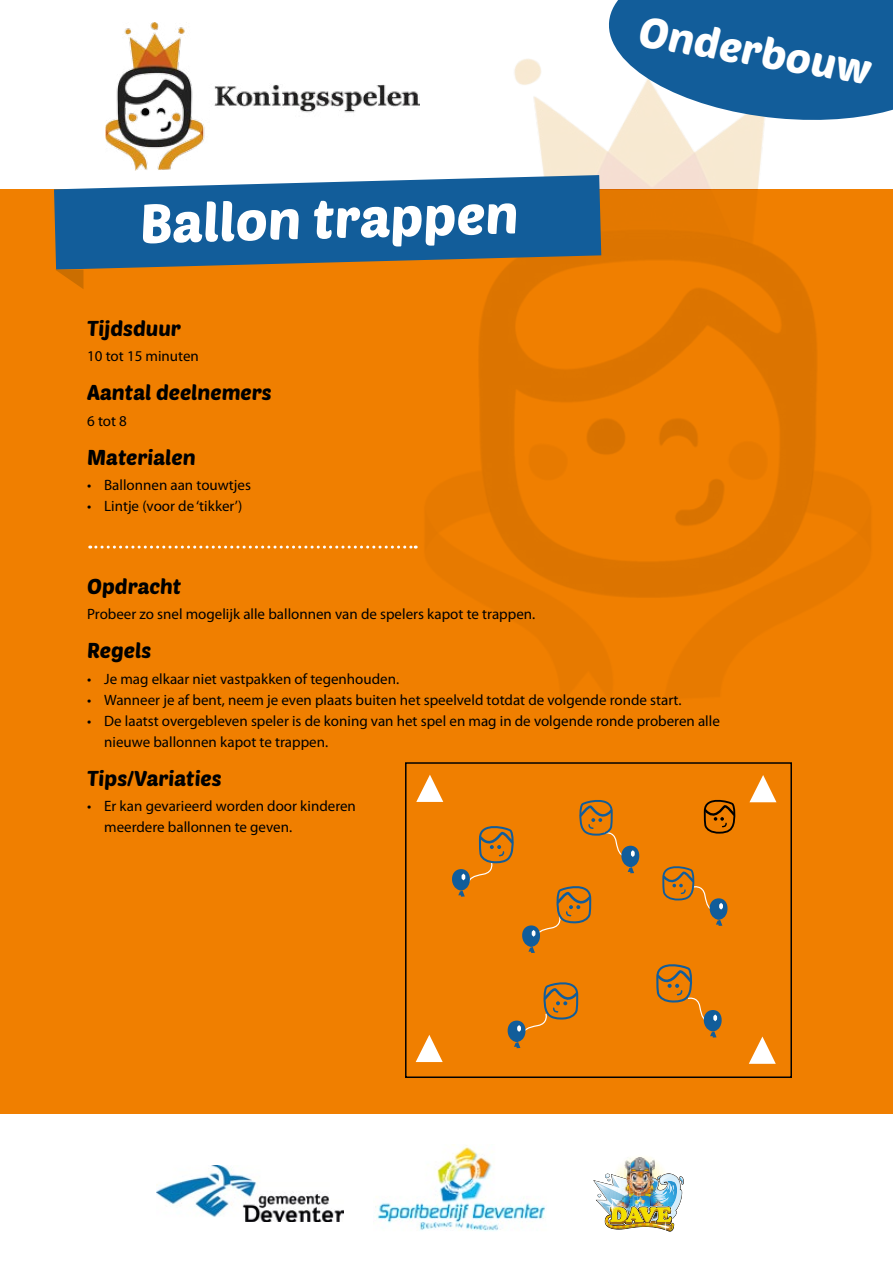
<style>
.page{position:relative;width:893px;height:1263px;background:#fff}
.page>*{position:absolute;margin:0;border:0;box-sizing:border-box;transform-origin:0 0}
.t1{font:54px "Poetsen One";color:#fff}
.t2{font:42.15px "Poetsen One";color:#fff}
.t3{font:21px "Poetsen One";color:#000}
.t4{font:15px/21px "Myriad Pro";color:#000}
</style>
<div class="page">
<div style="left:0;top:189px;width:893px;height:925px;background:#f07f00"></div>
<img style="left:425px;top:59px;width:446px;height:539px">
<img style="left:105px;top:23px;width:315px;height:148px">
<div style="left:210px;top:110px;width:74px;height:29px;background:#fff"></div>
<img style="left:375px;top:1147px;width:171px;height:84px">
<img style="left:593px;top:1157px;width:91px;height:75px">
<img style="left:157px;top:1165px;width:186px;height:57px">
<svg style="left:54px;top:175px;width:547px;height:95px;background:#356b95"></svg>
<svg style="left:56px;top:270px;width:27px;height:19px"></svg>
<svg style="left:605px;top:0;width:288px;height:127px"></svg>
<svg style="left:90px;top:546px;width:326px;height:3px"></svg>
<svg style="left:703px;top:799px;width:33px;height:35px"></svg>
<svg style="left:416px;top:775px;width:27px;height:27px"></svg>
<svg style="left:416px;top:1035px;width:27px;height:27px"></svg>
<svg style="left:749px;top:1036px;width:27px;height:28px"></svg>
<svg style="left:749px;top:775px;width:27px;height:27px"></svg>
<div style="left:405px;top:762px;width:387px;height:316px;border:2px solid #000"></div>
<svg style="left:507px;top:982px;width:72px;height:66px"></svg>
<svg style="left:656px;top:964px;width:66px;height:73px"></svg>
<svg style="left:662px;top:866px;width:66px;height:60px"></svg>
<svg style="left:452px;top:800px;width:188px;height:153px"></svg>
<h1 class="t1" style="left:139px;top:191px;width:380px;rotate:-2deg">Ballon trappen</h1>
<h3 class="t3" style="left:87px;top:315px;width:95px">Tijdsduur</h3>
<p class="t4" style="left:87px;top:346px;width:113px">10 tot 15 minuten</p>
<h3 class="t3" style="left:87px;top:379px;width:186px">Aantal deelnemers</h3>
<p class="t4" style="left:87px;top:410px;width:41px">6 tot 8</p>
<h3 class="t3" style="left:87px;top:444px;width:110px">Materialen</h3>
<p class="t4" style="left:87px;top:475px;width:165px">• Ballonnen aan touwtjes</p>
<p class="t4" style="left:87px;top:496px;width:157px">• Lintje (voor de ‘tikker’)</p>
<h2 class="t2" style="left:643px;top:6px;width:237px;rotate:9deg">Onderbouw</h2>
<h3 class="t3" style="left:87px;top:573px;width:96px">Opdracht</h3>
<p class="t4" style="left:87px;top:604px;width:450px">Probeer zo snel mogelijk alle ballonnen van de spelers kapot te trappen.</p>
<h3 class="t3" style="left:87px;top:637px;width:66px">Regels</h3>
<p class="t4" style="left:87px;top:668px;width:313px">• Je mag elkaar niet vastpakken of tegenhouden.</p>
<p class="t4" style="left:87px;top:689px;width:596px">• Wanneer je af bent, neem je even plaats buiten het speelveld totdat de volgende ronde start.</p>
<p class="t4" style="left:104px;top:710px;width:617px;text-indent:-17px">• De laatst overgebleven speler is de koning van het spel en mag in de volgende ronde proberen alle nieuwe ballonnen kapot te trappen.</p>
<h3 class="t3" style="left:87px;top:765px;width:136px">Tips/Variaties</h3>
<p class="t4" style="left:104px;top:796px;width:253px;text-indent:-17px">• Er kan gevarieerd worden door kinderen meerdere ballonnen te geven.</p>
</div>
